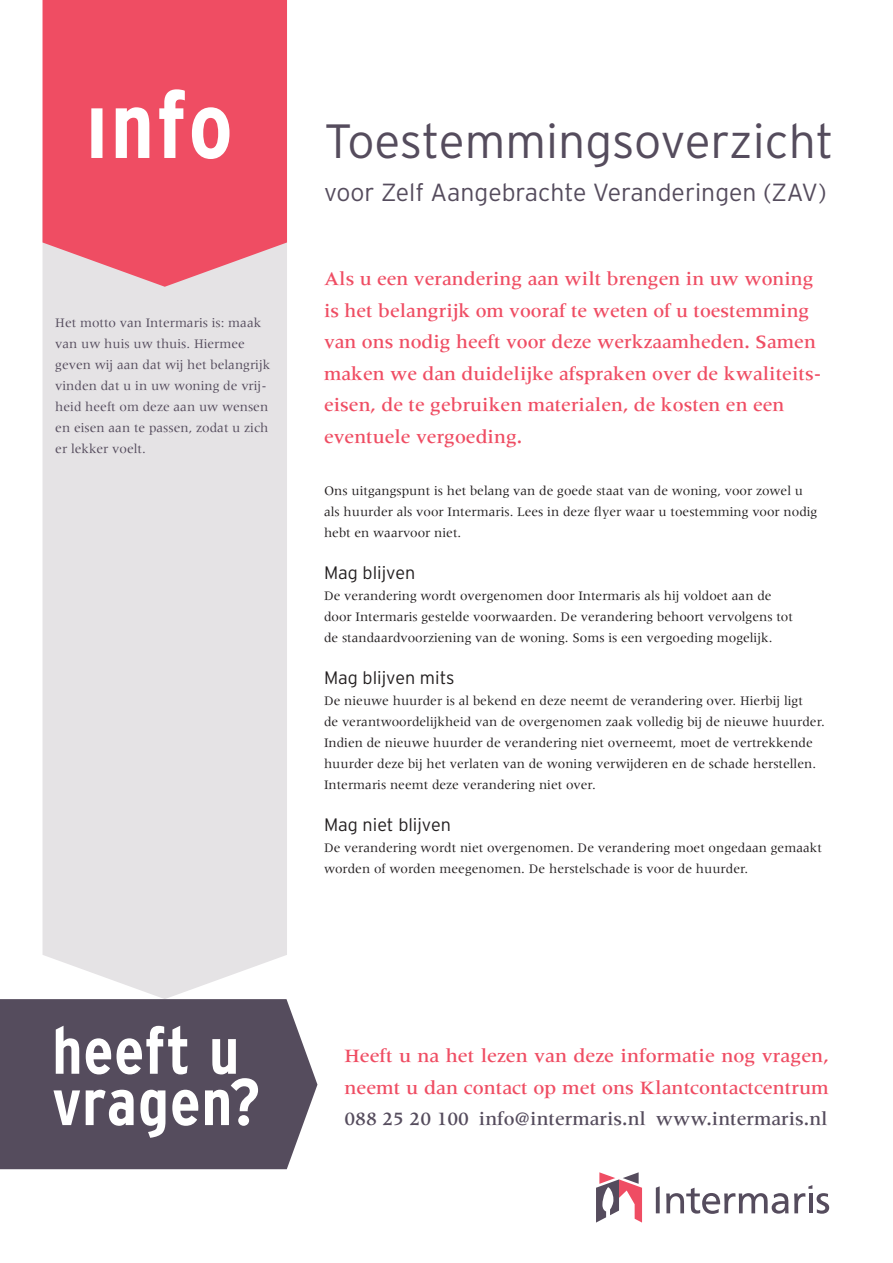
<style>
.page{position:relative;width:893px;height:1263px;background:#fff}
.page>*{position:absolute;margin:0;border:0;box-sizing:border-box;transform-origin:0 0}
.INT_Titel_GRIJS_cove{font:300 48px "Interstate";color:#554c5d}
.INT_Titel_ROZE_binne{font:300 24.75px "Interstate";color:#554c5d}
.INT_Inleiding_ROOD_1{font:500 19.5px/31.5px "Meridien LT Std";color:#ef4d63;text-align:justify}
.INT_Tussenkop_ZWART{font:300 18px "Interstate";color:#231f20}
.INT_Body_9_14PT{font:13.5px/21px "Meridien LT Std";color:#231f20}
.INT_Body_9_14PT-2{font:13.5px/21px "Meridien LT Std";color:#554c5d}
.s1{color:#554c5d}
</style>
<div class="page">
<div style="left:43px;top:287px;width:244px;height:712px;background:#e5e3e5"></div>
<svg style="left:43px;top:0;width:244px;height:287px;background:#ee5a6e"></svg>
<svg style="left:91px;top:89px;width:139px;height:70px"></svg>
<svg style="left:0;top:999px;width:317px;height:170px;background:#625a69"></svg>
<svg style="left:53px;top:1026px;width:205px;height:112px"></svg>
<svg style="left:656px;top:1186px;width:4px;height:27px"></svg>
<svg style="left:666px;top:1185px;width:163px;height:29px"></svg>
<svg style="left:596px;top:1172px;width:46px;height:50px"></svg>
<p class="INT_Body_9_14PT-2" style="left:55px;top:312px;width:217px">Het motto van Intermaris is: maak van uw huis uw thuis. Hiermee geven wij aan dat wij het belangrijk vinden dat u in uw woning de vrij&shy;heid heeft om deze aan uw wensen en eisen aan te passen, zodat u zich er lekker voelt.</p>
<p class="INT_Titel_GRIJS_cove" style="left:324px;top:115px;width:511px">Toestemmingsoverzicht</p>
<p class="INT_Titel_ROZE_binne" style="left:324px;top:178px;width:504px">voor Zelf Aangebrachte Veranderingen (ZAV)</p>
<p class="INT_Inleiding_ROOD_1" style="left:324px;top:263px;width:499px;text-align:left">Als u een verandering aan wilt brengen in uw woning is het belangrijk om vooraf te weten of u toestemming van ons nodig heeft voor deze werkzaamheden. Samen maken we dan duidelijke afspraken over de kwaliteits&shy;eisen, de te gebruiken materialen, de kosten en een eventuele vergoeding.</p>
<p class="INT_Body_9_14PT" style="left:324px;top:480px;width:495px">Ons uitgangspunt is het belang van de goede staat van de woning, voor zowel u als huurder als voor Intermaris. Lees in deze flyer waar u toestemming voor nodig hebt en waarvoor niet.</p>
<p class="INT_Tussenkop_ZWART" style="left:324px;top:563px;width:93px">Mag blijven</p>
<p class="INT_Body_9_14PT" style="left:324px;top:585px;width:470px">De verandering wordt overgenomen door Intermaris als hij voldoet aan de door Intermaris gestelde voorwaarden. De verandering behoort vervolgens tot de standaardvoorziening van de woning. Soms is een vergoeding mogelijk.</p>
<p class="INT_Tussenkop_ZWART" style="left:324px;top:668px;width:132px">Mag blijven mits</p>
<p class="INT_Body_9_14PT" style="left:324px;top:690px;width:502px">De nieuwe huurder is al bekend en deze neemt de verandering over. Hierbij ligt<br>de verantwoordelijkheid van de overgenomen zaak volledig bij de nieuwe huurder.<br>Indien de nieuwe huurder de verandering niet overneemt, moet de vertrekkende huurder deze bij het verlaten van de woning verwijderen en de schade herstellen.<br>Intermaris neemt deze verandering niet over.</p>
<p class="INT_Tussenkop_ZWART" style="left:324px;top:815px;width:128px">Mag niet blijven</p>
<p class="INT_Body_9_14PT" style="left:324px;top:837px;width:499px">De verandering wordt niet overgenomen. De verandering moet ongedaan gemaakt worden of worden meegenomen. De herstelschade is voor de huurder.</p>
<p class="INT_Inleiding_ROOD_1" style="left:344px;top:1040px;width:486px">Heeft u na het lezen van deze informatie nog vragen, neemt u dan contact op met ons Klantcontactcentrum <span class="s1">088 25 20 100 info@intermaris.nl www.intermaris.nl</span></p>
</div>
